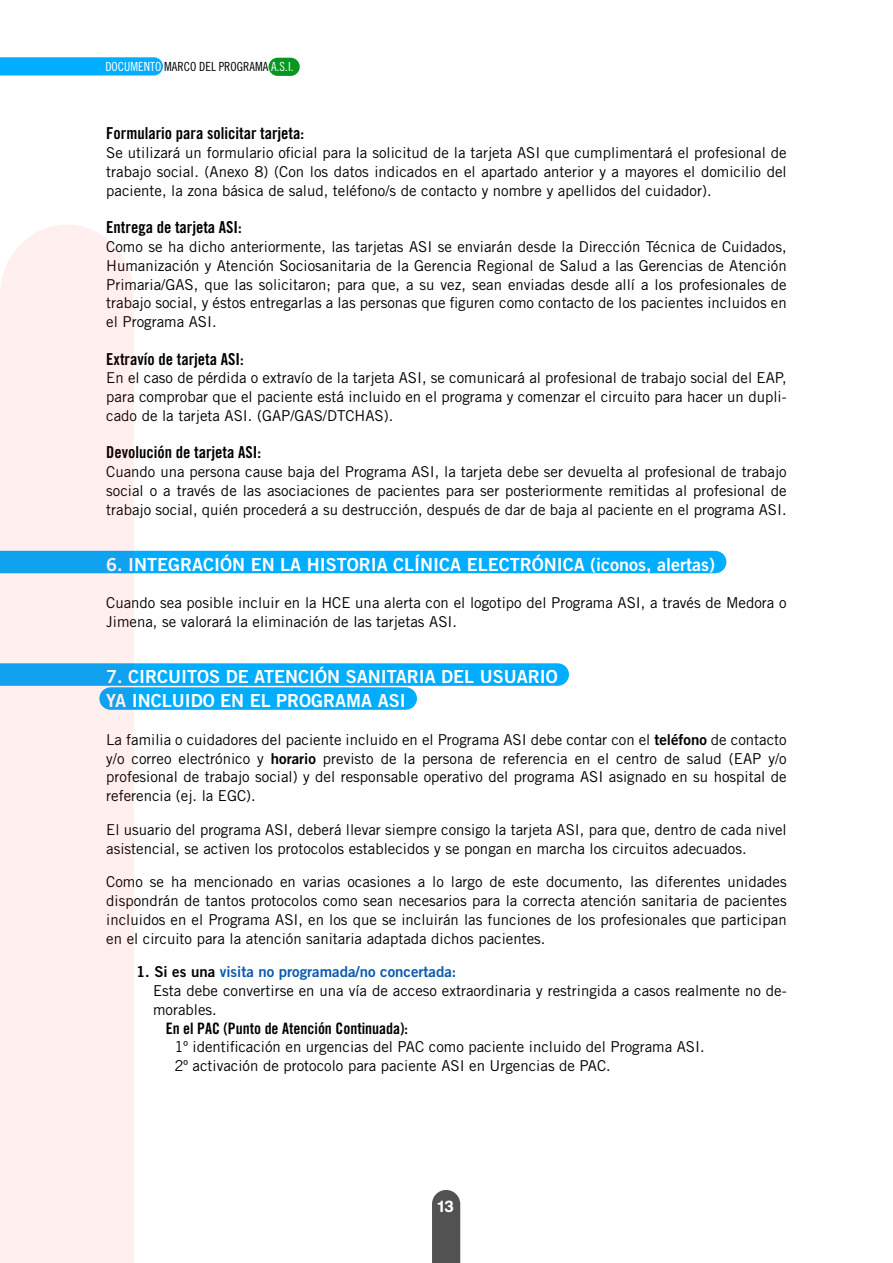
<style>
.page{position:relative;width:893px;height:1263px;background:#fff}
.page>*{position:absolute;margin:0;border:0;box-sizing:border-box;transform-origin:0 0}
.t1{font:18px/24px "Trade Gothic LT Std Bd 2";color:#fff}
.t2{font:16.5px "Trade Gothic LT Std Bd Cn 20";color:#000}
.t3{font:700 16.05px "Helvetica Rounded LT Std";color:#fff}
.t4{font:15.75px "Trade Gothic LT Std Bd Cn 20";color:#000}
.t5{font:15px/18.8px "Trade Gothic LT Std";color:#000;text-align:justify}
.t6{font:15px "Trade Gothic LT Std Bd 2";color:#0b5ab2}
.t7{font:12.6px "Trade Gothic LT Std Cn 18";color:#000}
.s1{color:#fff}
.s2{font-family:"Trade Gothic LT Std Bd 2"}
.s3{color:#000}
</style>
<div class="page">
<div style="left:0;top:57px;width:163px;height:18px;background:#00adff"></div>
<div style="left:432px;top:1190px;width:28px;height:73px;background:#525252"></div>
<div style="left:269px;top:58px;width:31px;height:18px;background:#069721;border-radius:9px"></div>
<div style="left:0;top:551px;width:715px;height:22px;background:#00adff"></div>
<div style="left:0;top:663px;width:558px;height:23px;background:#00adff"></div>
<div style="left:111px;top:687px;width:295px;height:23px;background:#00adff"></div>
<div style="left:0;top:225px;width:134px;height:1038px;background:#ffefef"></div>
<p class="t7" style="left:105px;top:62px;width:190px"><span class="s1">DOCUMENTO</span> MARCO DEL PROGRAMA <span class="s1">A.S.I.</span></p>
<p class="t2" style="left:106px;top:128px;width:199px">Formulario para solicitar tarjeta:</p>
<p class="t5" style="left:106px;top:146px;width:682px">Se utilizará un formulario oficial para la solicitud de la tarjeta ASI que cumplimentará el profesional de trabajo social. (Anexo 8) (Con los datos indicados en el apartado anterior y a mayores el domicilio del paciente, la zona básica de salud, teléfono/s de contacto y nombre y apellidos del cuidador).</p>
<p class="t2" style="left:106px;top:221px;width:137px">Entrega de tarjeta ASI:</p>
<p class="t5" style="left:106px;top:239px;width:682px">Como se ha dicho anteriormente, las tarjetas ASI se enviarán desde la Dirección Técnica de Cuidados, Humanización y Atención Sociosanitaria de la Gerencia Regional de Salud a las Gerencias de Atención Primaria/GAS, que las solicitaron; para que, a su vez, sean enviadas desde allí a los profesionales de trabajo social, y éstos entregarlas a las personas que figuren como contacto de los pacientes incluidos en el Programa ASI.</p>
<p class="t2" style="left:106px;top:353px;width:139px">Extravío de tarjeta ASI:</p>
<p class="t5" style="left:106px;top:371px;width:682px">En el caso de pérdida o extravío de la tarjeta ASI, se comunicará al profesional de trabajo social del EAP, para comprobar que el paciente está incluido en el programa y comenzar el circuito para hacer un dupli&shy;cado de la tarjeta ASI. (GAP/GAS/DTCHAS).</p>
<p class="t2" style="left:106px;top:446px;width:156px">Devolución de tarjeta ASI:</p>
<p class="t5" style="left:106px;top:464px;width:682px">Cuando una persona cause baja del Programa ASI, la tarjeta debe ser devuelta al profesional de trabajo social o a través de las asociaciones de pacientes para ser posteriormente remitidas al profesional de trabajo social, quién procederá a su destrucción, después de dar de baja al paciente en el programa ASI.</p>
<p class="t1" style="left:106px;top:555px;width:610px">6. INTEGRACIÓN EN LA HISTORIA CLÍNICA ELECTRÓNICA (iconos, alertas)</p>
<p class="t5" style="left:106px;top:596px;width:682px">Cuando sea posible incluir en la HCE una alerta con el logotipo del Programa ASI, a través de Medora o<br>Jimena, se valorará la eliminación de las tarjetas ASI.</p>
<p class="t1" style="left:106px;top:667px;width:453px">7. CIRCUITOS DE ATENCIÓN SANITARIA DEL USUARIO<br>YA INCLUIDO EN EL PROGRAMA ASI</p>
<p class="t5" style="left:106px;top:732px;width:682px">La familia o cuidadores del paciente incluido en el Programa ASI debe contar con el <span class="s2">teléfono</span> de contacto y/o correo electrónico y <span class="s2">horario</span> previsto de la persona de referencia en el centro de salud (EAP y/o profesional de trabajo social) y del responsable operativo del programa ASI asignado en su hospital de referencia (ej. la EGC).</p>
<p class="t5" style="left:106px;top:822px;width:682px">El usuario del programa ASI, deberá llevar siempre consigo la tarjeta ASI, para que, dentro de cada nivel asistencial, se activen los protocolos establecidos y se pongan en marcha los circuitos adecuados.</p>
<p class="t5" style="left:106px;top:875px;width:682px">Como se ha mencionado en varias ocasiones a lo largo de este documento, las diferentes unidades dispondrán de tantos protocolos como sean necesarios para la correcta atención sanitaria de pacientes incluidos en el Programa ASI, en los que se incluirán las funciones de los profesionales que participan en el circuito para la atención sanitaria adaptada dichos pacientes.</p>
<p class="t6" style="left:136px;top:966px;width:322px"><span class="s3">1. Si es una</span> visita no programada/no concertada:</p>
<p class="t5" style="left:153px;top:983px;width:635px">Esta debe convertirse en una vía de acceso extraordinaria y restringida a casos realmente no de&shy;morables.</p>
<p class="t4" style="left:166px;top:1022px;width:244px">En el PAC (Punto de Atención Continuada):</p>
<p class="t5" style="left:174px;top:1040px;width:532px">1º identificación en urgencias del PAC como paciente incluido del Programa ASI.<br>2º activación de protocolo para paciente ASI en Urgencias de PAC.</p>
<p class="t3" style="left:438px;top:1200px;width:18px">13</p>
</div>
